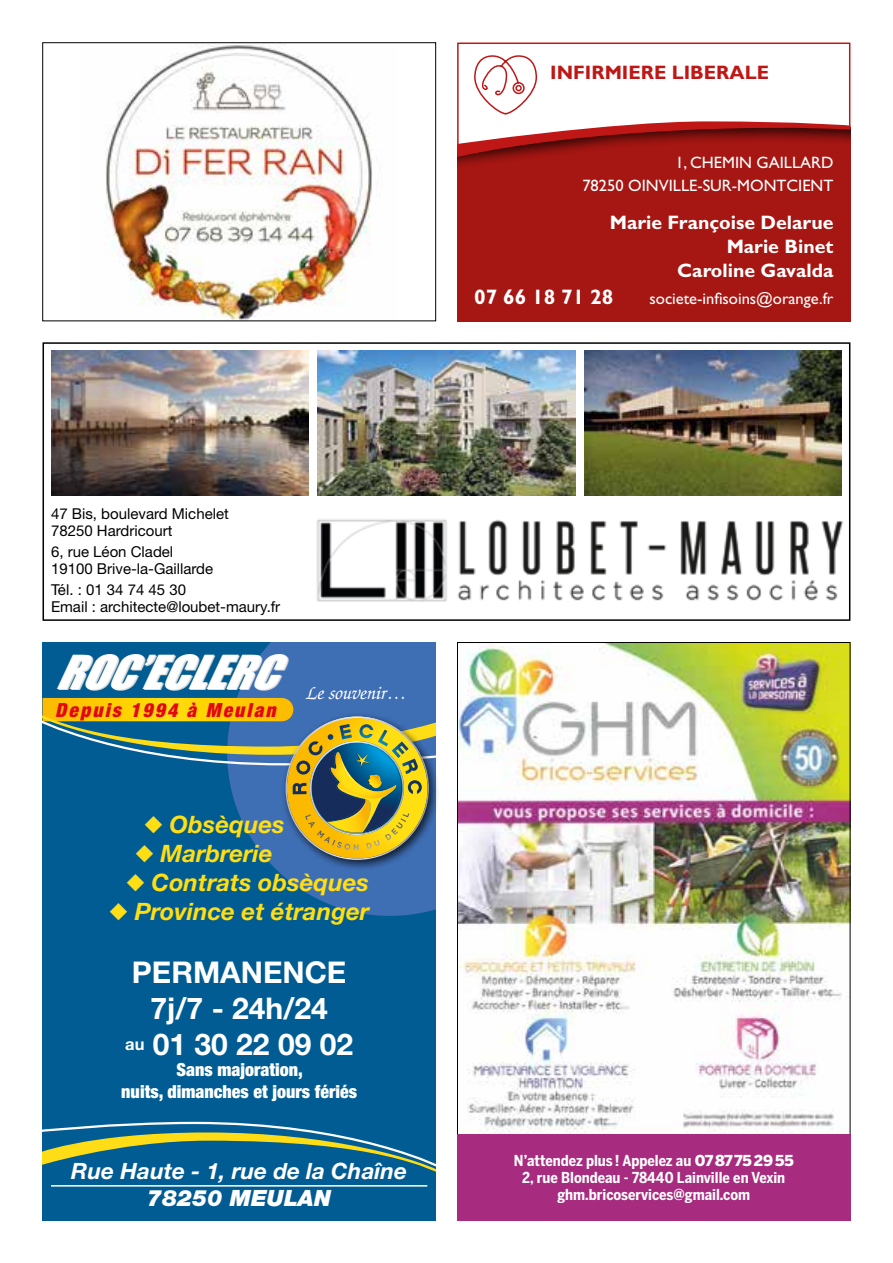
<style>
.page{position:relative;width:893px;height:1263px;background:#fff}
.page>*{position:absolute;margin:0;border:0;box-sizing:border-box;transform-origin:0 0}
.t1{font:700 30px/36px "Helvetica Neue LT Std";color:#fff;text-align:center}
.t2{font:italic 700 24px "Helvetica Neue LT Std";color:#ffde14}
.t3{font:italic 700 22.5px "Helvetica Neue LT Std";color:#fff}
.t4{font:italic 900 22.5px "Helvetica Neue LT Std";color:#fff}
.t5{font:700 21px "Gill Sans Std";color:#fff}
.t6{font:700 19.5px/24px "Gill Sans Std";color:#fff;text-align:right}
.t7{font:italic 19.5px "Zapf Chancery Std";color:#fff}
.t8{font:700 19.5px "Gill Sans Std";color:#be1716}
.t9{font:italic 900 condensed 19.5px "Helvetica Neue LT Std";letter-spacing:.11em;color:#e30613}
.t10{font:900 condensed 18px/21.6px "Helvetica Neue LT Std";color:#fff;text-align:center}
.t11{font:16.5px/22.5px "Gill Sans Std";color:#fff;text-align:right}
.t12{font:15px/17.2px "Helvetica Neue LT Std";color:#000}
.t13{font:700 15px/17.2px "Benton Sans Cond";color:#fff;text-align:center}
.s1{font-size:16.5px}
.s2{font-family:"Benton Sans";font-weight:900}
</style>
<div class="page">
<img style="left:459px;top:644px;width:389px;height:490px">
<div style="left:457px;top:1134px;width:393px;height:86px;background:#a72b7f"></div>
<img style="left:105px;top:45px;width:267px;height:274px">
<div style="left:43px;top:642px;width:393px;height:578px;background:#005c92"></div>
<svg style="left:227px;top:642px;width:209px;height:274px;fill:#3e6eb4"></svg>
<hr style="left:51px;top:1185px;width:376px;height:1px;background:#fff">
<div style="left:281px;top:711px;width:159px;height:160px;background:#000;opacity:.75"></div>
<svg style="left:43px;top:698px;width:393px;height:162px"></svg>
<svg style="left:43px;top:1122px;width:393px;height:50px"></svg>
<div style="left:43px;top:342px;width:807px;height:279px;border:2px solid #000"></div>
<img style="left:316px;top:519px;width:528px;height:83px">
<img style="left:51px;top:351px;width:257px;height:144px">
<img style="left:585px;top:351px;width:257px;height:144px">
<img style="left:318px;top:351px;width:257px;height:144px">
<div style="left:457px;top:43px;width:393px;height:278px;background:#fff;border:2px solid #be1716"></div>
<div style="left:457px;top:125px;width:393px;height:196px;background:#a61612"></div>
<svg style="left:457px;top:121px;width:393px;height:36px"></svg>
<svg style="left:474px;top:55px;width:64px;height:60px"></svg>
<h3 class="t8" style="left:550px;top:61px;width:220px">INFIRMIERE LIBERALE</h3>
<p class="t11" style="left:582px;top:152px;width:253px">1, CHEMIN GAILLARD<br>78250 OINVILLE-SUR-MONTCIENT</p>
<h3 class="t6" style="left:610px;top:210px;width:225px">Marie Françoise Delarue<br>Marie Binet<br>Caroline Gavalda</h3>
<h3 class="t5" style="left:474px;top:285px;width:141px">07 66 18 71 28</h3>
<p class="t11" style="left:650px;top:287px;width:185px">societe-infisoins@orange.fr</p>
<p class="t12" style="left:51px;top:504px;width:179px">47 Bis, boulevard Michelet<br>78250 Hardricourt</p>
<p class="t12" style="left:51px;top:543px;width:164px">6, rue Léon Cladel<br>19100 Brive-la-Gaillarde</p>
<p class="t12" style="left:51px;top:581px;width:231px">Tél. : 01 34 74 45 30<br>Email : architecte@loubet-maury.fr</p>
<h3 class="t7" style="left:57px;top:682px;width:351px"><sup>ROC’ECLERC</sup>Le souvenir…</h3>
<h3 class="t9" style="left:55px;top:698px;width:222px">Depuis 1994 à Meulan</h3>
<h2 class="t2" style="left:144px;top:810px;width:142px">◆ Obsèques</h2>
<h2 class="t2" style="left:135px;top:838px;width:139px">◆ Marbrerie</h2>
<h2 class="t2" style="left:126px;top:867px;width:244px">◆ Contrats obsèques</h2>
<h2 class="t2" style="left:109px;top:896px;width:261px">◆ Province et étranger</h2>
<h1 class="t1" style="left:125px;top:953px;width:229px">PERMANENCE<br>7j/7 - 24h/24<br><span class="s1">au</span> 01 30 22 09 02</h1>
<p class="t10" style="left:121px;top:1059px;width:237px">Sans majoration,<br>nuits, dimanches et jours fériés</p>
<h3 class="t3" style="left:71px;top:1157px;width:337px">Rue Haute - 1, rue de la Chaîne</h3>
<h3 class="t4" style="left:147px;top:1184px;width:185px">78250 MEULAN</h3>
<p class="t13" style="left:514px;top:1151px;width:281px">N’attendez plus ! Appelez au <span class="s2">0787752955<br></span>2, rue Blondeau - 78440 Lainville en Vexin ghm.bricoservices@gmail.com</p>
</div>
